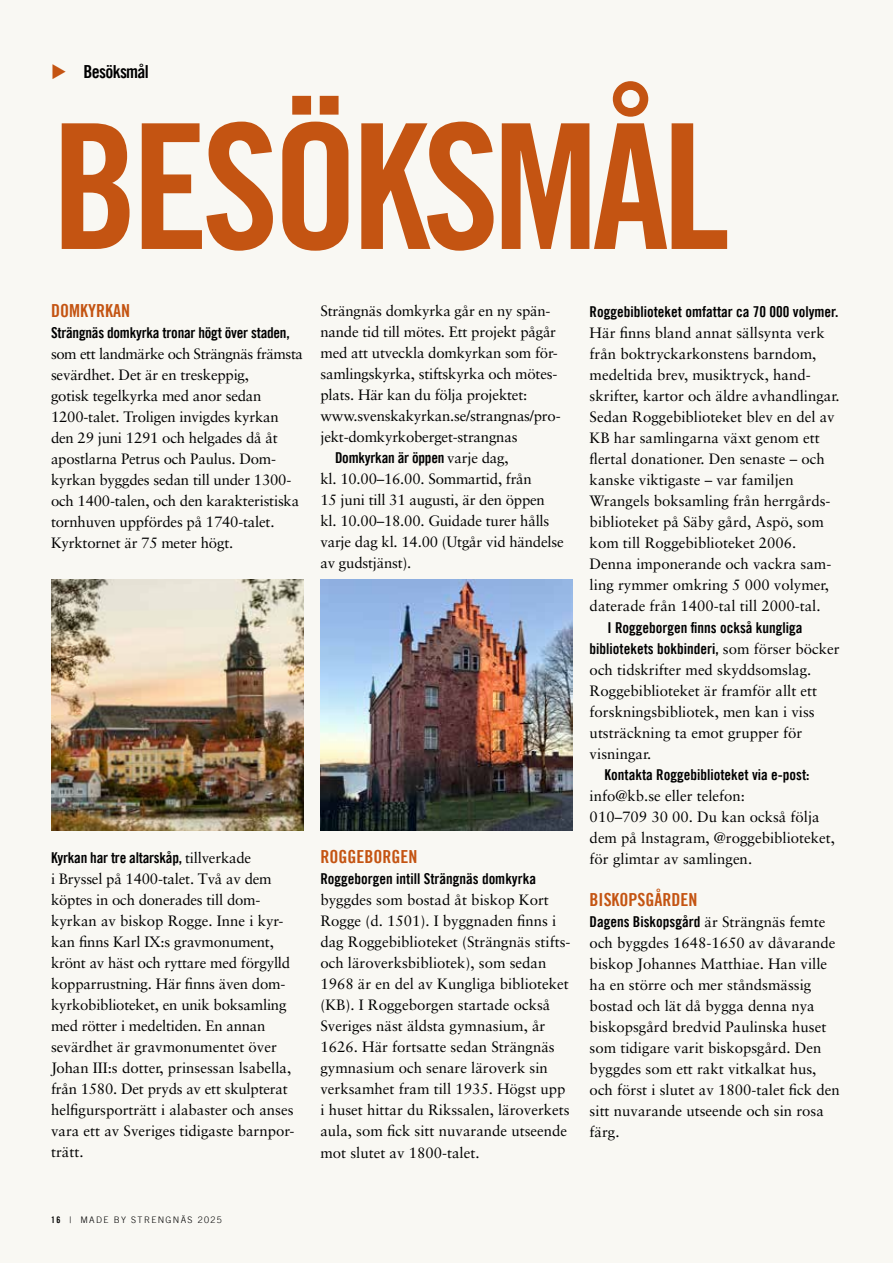
<style>
.page{position:relative;width:893px;height:1263px;background:#f9f8f3}
.page>*{position:absolute;margin:0;border:0;box-sizing:border-box;transform-origin:0 0}
.t1{font:174px "Trade Gothic LT Bold Cond Twenty";letter-spacing:-.04em;color:#c45412}
.t2{font:18px "Trade Gothic LT Bold Cond Twenty";color:#c45412}
.t3{font:18px "Trade Gothic LT Bold Cond Twenty";letter-spacing:-.04em;color:#000}
.t4{font:15px/21px "Sabon LT Pro";color:#000}
.t5{font:15px/21px "Trade Gothic LT Bold Cond Twenty";color:#000}
.t6{font:300 9px "Trade Gothic LT";letter-spacing:.15em;color:#000}
.s1{color:#c45412}
.s2{font-family:"Sabon LT Pro"}
.s3{font-family:"Trade Gothic LT Bold Cond Twenty";font-weight:400}
</style>
<div class="page">
<img style="left:51px;top:579px;width:252px;height:251px">
<img style="left:320px;top:579px;width:253px;height:251px">
<p class="t3" style="left:51px;top:60px;width:99px"><span class="s1">◆</span> Besöksmål</p>
<h1 class="t1" style="left:51px;top:81px;width:680px">BESÖKSMÅL</h1>
<p class="t2" style="left:51px;top:299px;width:80px">DOMKYRKAN</p>
<p class="t5" style="left:51px;top:322px;width:240px">Strängnäs domkyrka tronar högt över staden,</p>
<p class="t4" style="left:51px;top:343px;width:254px">som ett landmärke och Strängnäs främsta sevärdhet. Det är en treskeppig,<br>gotisk tegelkyrka med anor sedan 1200-talet. Troligen invigdes kyrkan den 29 juni 1291 och helgades då åt apostlarna Petrus och Paulus. Dom&shy;kyrkan byggdes sedan till under 1300- och 1400-talen, och den karakteristiska tornhuven uppfördes på 1740-talet.<br>Kyrktornet är 75 meter högt.</p>
<p class="t4" style="left:320px;top:300px;width:242px">Strängnäs domkyrka går en ny spän&shy;nande tid till mötes. Ett projekt pågår med att utveckla domkyrkan som för&shy;samlingskyrka, stiftskyrka och mötes&shy;plats. Här kan du följa projektet: www.svenskakyrkan.se/strangnas/pro&shy;jekt-domkyrkoberget-strangnas</p>
<p class="t5" style="left:335px;top:447px;width:175px">Domkyrkan är öppen <span class="s2">varje dag,</span></p>
<p class="t4" style="left:320px;top:468px;width:245px">kl. 10.00–16.00. Sommartid, från<br>15 juni till 31 augusti, är den öppen kl. 10.00–18.00. Guidade turer hålls varje dag kl. 14.00 (Utgår vid händelse av gudstjänst).</p>
<p class="t5" style="left:51px;top:847px;width:202px">Kyrkan har tre altarskåp, <span class="s2">tillverkade</span></p>
<p class="t4" style="left:51px;top:868px;width:245px">i Bryssel på 1400-talet. Två av dem köptes in och donerades till dom&shy;kyrkan av biskop Rogge. Inne i kyr&shy;kan finns Karl IX:s gravmonument, krönt av häst och ryttare med förgylld kopparrustning. Här finns även dom&shy;kyrkobiblioteket, en unik boksamling med rötter i medeltiden. En annan sevärdhet är gravmonumentet över Johan III:s dotter, prinsessan lsabella, från 1580. Det pryds av ett skulpterat helfigursporträtt i alabaster och anses vara ett av Sveriges tidigaste barnpor&shy;trätt.</p>
<p class="t2" style="left:320px;top:845px;width:98px">ROGGEBORGEN</p>
<p class="t5" style="left:320px;top:868px;width:217px">Roggeborgen intill Strängnäs domkyrka</p>
<p class="t4" style="left:320px;top:889px;width:252px">byggdes som bostad åt biskop Kort Rogge (d. 1501). I byggnaden finns i dag Roggebiblioteket (Strängnäs stifts&shy;och läroverksbibliotek), som sedan 1968 är en del av Kungliga biblioteket (KB). I Roggeborgen startade också Sveriges näst äldsta gymnasium, år 1626. Här fortsatte sedan Strängnäs gymnasium och senare läroverk sin verksamhet fram till 1935. Högst upp i huset hittar du Rikssalen, läroverkets aula, som fick sitt nuvarande utseende mot slutet av 1800-talet.</p>
<p class="t5" style="left:590px;top:301px;width:250px">Roggebiblioteket omfattar ca 70 000 volymer.</p>
<p class="t4" style="left:590px;top:322px;width:252px">Här finns bland annat sällsynta verk från boktryckarkonstens barndom, medeltida brev, musiktryck, hand&shy;skrifter, kartor och äldre avhandlingar.<br>Sedan Roggebiblioteket blev en del av KB har samlingarna växt genom ett flertal donationer. Den senaste – och kanske viktigaste – var familjen Wrangels boksamling från herrgårds&shy;biblioteket på Säby gård, Aspö, som kom till Roggebiblioteket 2006.<br>Denna imponerande och vackra sam&shy;ling rymmer omkring 5 000 volymer, daterade från 1400-tal till 2000-tal.</p>
<p class="t5" style="left:590px;top:617px;width:251px;text-indent:18px">I Roggeborgen finns också kungliga bibliotekets bokbinderi, <span class="s2">som förser böcker</span></p>
<p class="t4" style="left:590px;top:659px;width:229px">och tidskrifter med skyddsomslag.<br>Roggebiblioteket är framför allt ett forskningsbibliotek, men kan i viss utsträckning ta emot grupper för visningar.</p>
<p class="t5" style="left:605px;top:764px;width:206px">Kontakta Roggebiblioteket via e-post:</p>
<p class="t4" style="left:590px;top:785px;width:247px">info@kb.se eller telefon:<br>010–709 30 00. Du kan också följa dem på lnstagram, @roggebiblioteket, för glimtar av samlingen.</p>
<p class="t2" style="left:590px;top:888px;width:109px">BISKOPSGÅRDEN</p>
<p class="t5" style="left:590px;top:911px;width:237px">Dagens Biskopsgård <span class="s2">är Strängnäs femte</span></p>
<p class="t4" style="left:590px;top:932px;width:252px">och byggdes 1648-1650 av dåvarande biskop Johannes Matthiae. Han ville ha en större och mer ståndsmässig bostad och lät då bygga denna nya biskopsgård bredvid Paulinska huset som tidigare varit biskopsgård. Den byggdes som ett rakt vitkalkat hus, och först i slutet av 1800-talet fick den sitt nuvarande utseende och sin rosa färg.</p>
<p class="t6" style="left:51px;top:1214px;width:172px"><span class="s3">16</span> | MADE BY STRENGNÄS 2025</p>
</div>
